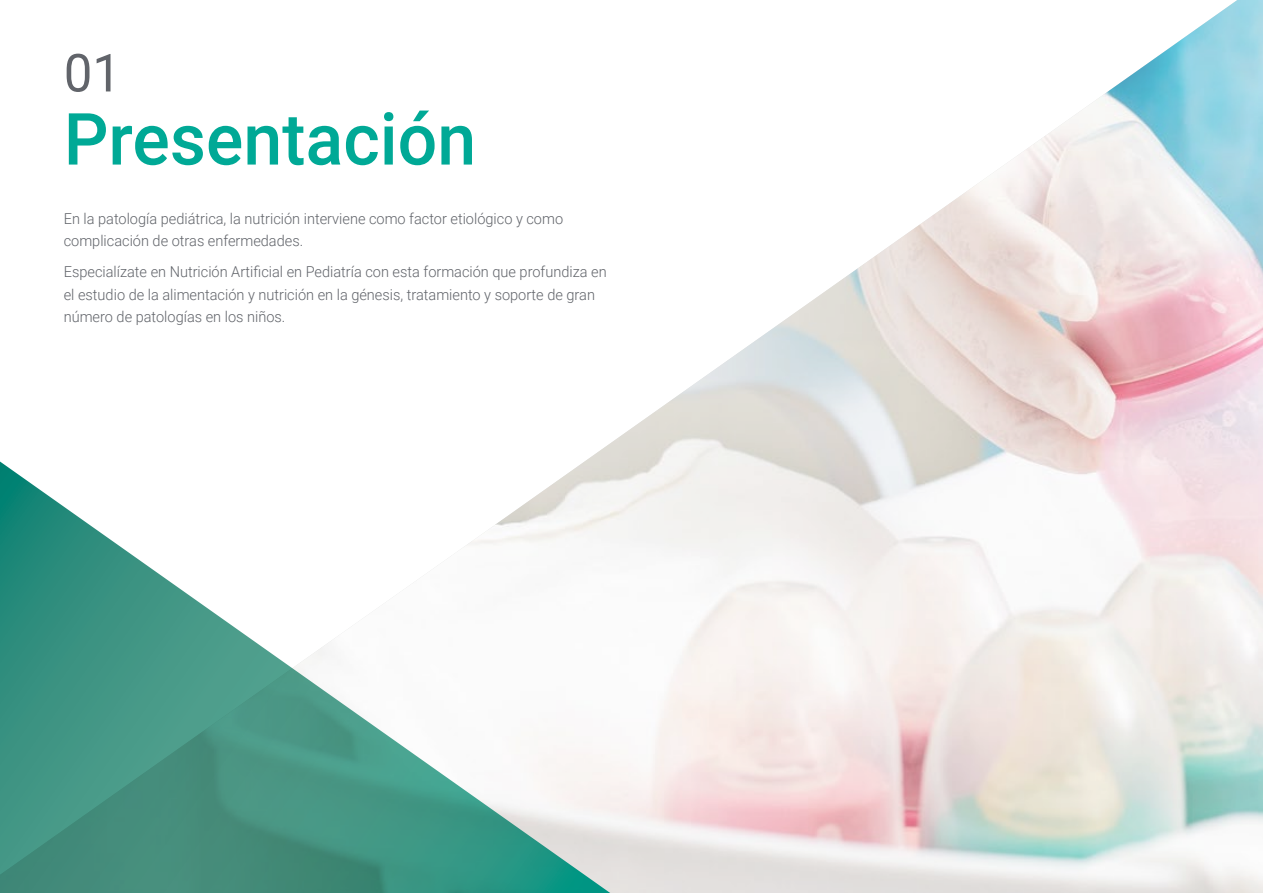
<style>
.page{position:relative;width:1263px;height:893px;background:#fff}
.page>*{position:absolute;margin:0;border:0;box-sizing:border-box;transform-origin:0 0}
.t1{font:500 72px "Roboto";color:#00a996}
.t2{font:52.5px "Roboto";color:#61646a}
.t3{font:300 15px/22.5px "Roboto";color:#61646a}
</style>
<div class="page">
<img style="left:607px;top:0;width:656px;height:893px">
<svg style="left:0;top:446px;width:640px;height:447px"></svg>
<h2 class="t2" style="left:64px;top:36px;width:59px">01</h2>
<h1 class="t1" style="left:64px;top:89px;width:414px">Presentación</h1>
<p class="t3" style="left:64px;top:207px;width:501px">En la patología pediátrica, la nutrición interviene como factor etiológico y como complicación de otras enfermedades.</p>
<p class="t3" style="left:64px;top:260px;width:544px">Especialízate en Nutrición Artificial en Pediatría con esta formación que profundiza en el estudio de la alimentación y nutrición en la génesis, tratamiento y soporte de gran número de patologías en los niños.</p>
</div>
